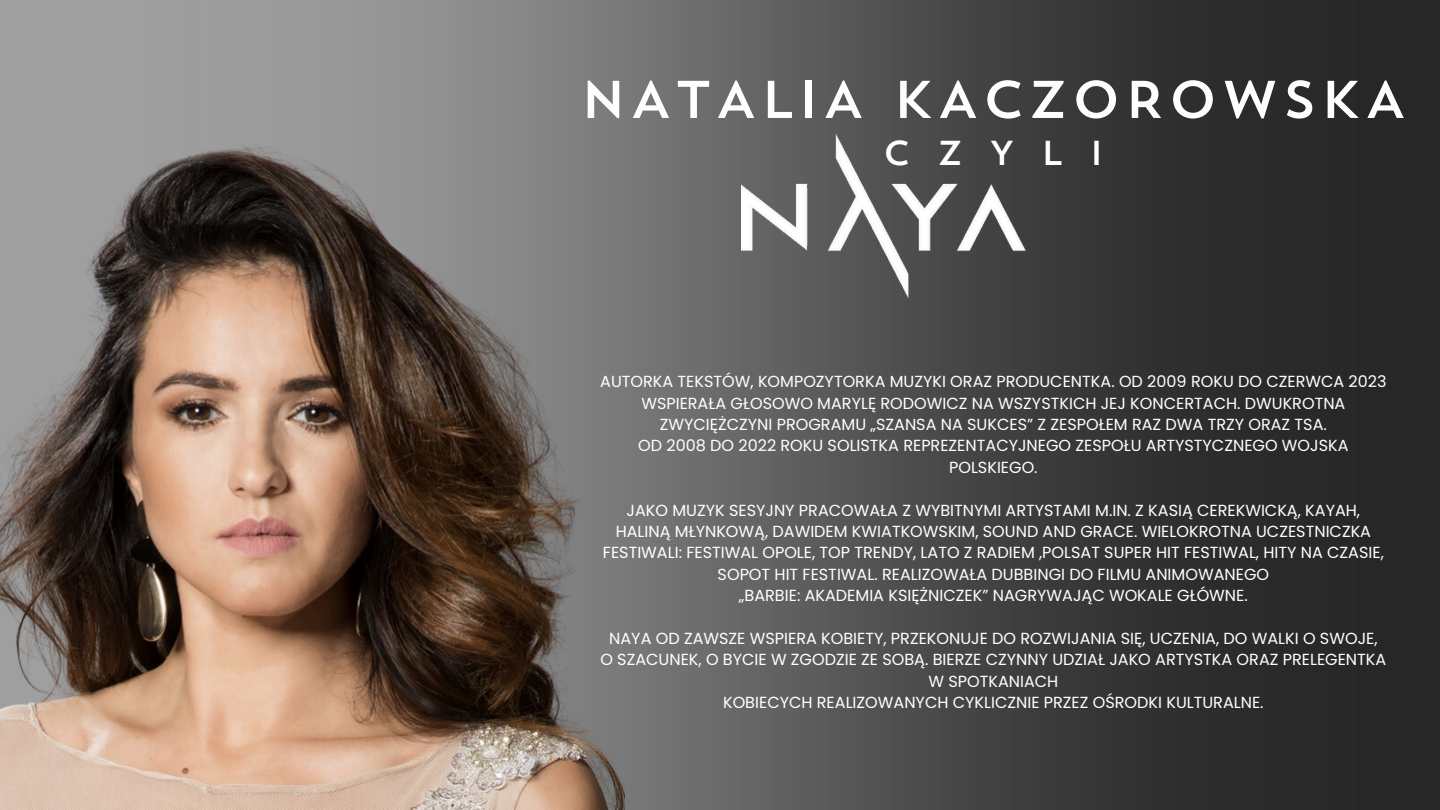
<style>
.page{position:relative;width:1440px;height:810px;background:#fff}
.page>*{position:absolute;margin:0;border:0;box-sizing:border-box;transform-origin:0 0}
.t1{font:52.8px "Trend Sans One";letter-spacing:.05em;color:#fefefe}
.t2{font:34.5px "Trend Sans One";letter-spacing:.75em;color:#fefefe}
.t3{font:16.05px/21.3px "Poppins";color:#fff;text-align:center}
</style>
<div class="page">
<img style="left:81px;top:0;width:1359px;height:810px">
<img style="left:0;top:137px;width:624px;height:673px">
<img style="left:741px;top:74px;width:285px;height:285px">
<p class="t1" style="left:580px;top:78px;width:828px">NATALIA KACZOROWSKA</p>
<p class="t2" style="left:883px;top:139px;width:222px">CZYLI</p>
<h1 class="t3" style="left:600px;top:371px;width:788px">AUTORKA TEKSTÓW, KOMPOZYTORKA MUZYKI ORAZ PRODUCENTKA. OD 2009 ROKU DO CZERWCA 2023<br>WSPIERAŁA GŁOSOWO MARYLĘ RODOWICZ NA WSZYSTKICH JEJ KONCERTACH. DWUKROTNA<br>ZWYCIĘŻCZYNI PROGRAMU „SZANSA NA SUKCES” Z ZESPOŁEM RAZ DWA TRZY ORAZ TSA.</h1>
<p class="t3" style="left:638px;top:435px;width:712px">OD 2008 DO 2022 ROKU SOLISTKA REPREZENTACYJNEGO ZESPOŁU ARTYSTYCZNEGO WOJSKA<br>POLSKIEGO.</p>
<h2 class="t3" style="left:627px;top:499px;width:735px">JAKO MUZYK SESYJNY PRACOWAŁA Z WYBITNYMI ARTYSTAMI M.IN. Z KASIĄ CEREKWICKĄ, KAYAH,</h2>
<p class="t3" style="left:603px;top:521px;width:782px">HALINĄ MŁYNKOWĄ, DAWIDEM KWIATKOWSKIM, SOUND AND GRACE. WIELOKROTNA UCZESTNICZKA<br>FESTIWALI: FESTIWAL OPOLE, TOP TRENDY, LATO Z RADIEM ,POLSAT SUPER HIT FESTIWAL, HITY NA CZASIE,</p>
<p class="t3" style="left:718px;top:563px;width:553px">SOPOT HIT FESTIWAL. REALIZOWAŁA DUBBINGI DO FILMU ANIMOWANEGO</p>
<p class="t3" style="left:739px;top:585px;width:510px">„BARBIE: AKADEMIA KSIĘŻNICZEK” NAGRYWAJĄC WOKALE GŁÓWNE.</p>
<p class="t3" style="left:609px;top:628px;width:770px">NAYA OD ZAWSZE WSPIERA KOBIETY, PRZEKONUJE DO ROZWIJANIA SIĘ, UCZENIA, DO WALKI O SWOJE,</p>
<p class="t3" style="left:600px;top:649px;width:787px">O SZACUNEK, O BYCIE W ZGODZIE ZE SOBĄ. BIERZE CZYNNY UDZIAŁ JAKO ARTYSTKA ORAZ PRELEGENTKA<br>W SPOTKANIACH</p>
<p class="t3" style="left:723px;top:692px;width:542px">KOBIECYCH REALIZOWANYCH CYKLICZNIE PRZEZ OŚRODKI KULTURALNE.</p>
</div>
